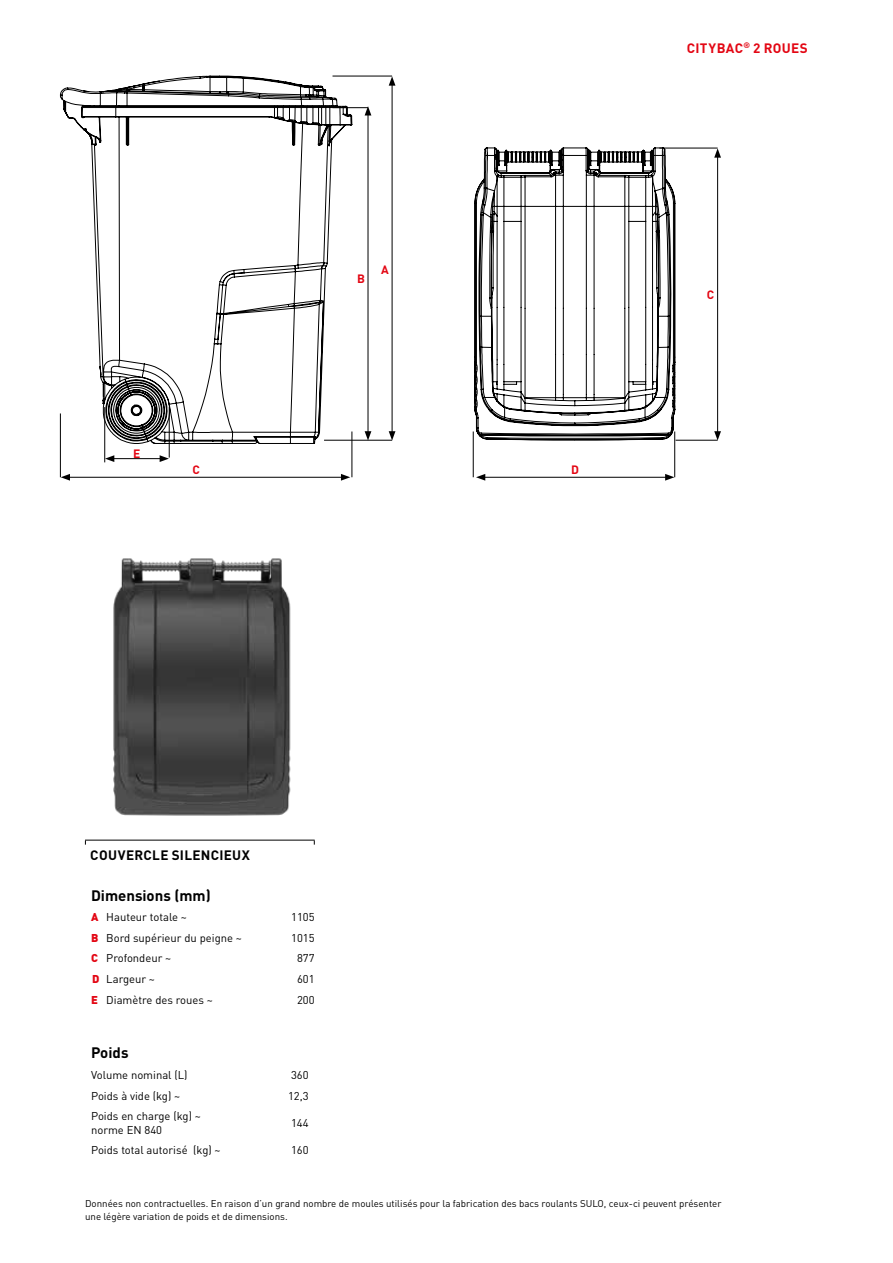
<style>
.page{position:relative;width:893px;height:1263px;background:#fff}
.page>*{position:absolute;margin:0;border:0;box-sizing:border-box;transform-origin:0 0}
.t1{font:700 15px "DIN Pro";color:#000}
.t2{font:700 13.5px "DIN Pro";letter-spacing:.02em;color:#000}
.t3{font:700 13.5px "DIN Pro";letter-spacing:.025em;color:#e30613}
.t4{font:700 12px "DIN Pro";color:#e30613}
.t5{font:11.25px/13.5px "DIN Pro";color:#000}
.t6{font:9.75px/13.5px "DIN Pro";color:#000}
.s1{font-weight:900;color:#e30613}
</style>
<div class="page">
<img style="left:113px;top:558px;width:178px;height:258px">
<hr style="left:674px;top:431px;width:1px;height:46px;background:#000">
<hr style="left:352px;top:431px;width:1px;height:46px;background:#000">
<hr style="left:659px;top:148px;width:59px;height:1px;background:#000">
<hr style="left:332px;top:76px;width:60px;height:1px;background:#000">
<hr style="left:332px;top:107px;width:36px;height:1px;background:#000">
<hr style="left:676px;top:440px;width:42px;height:1px;background:#000">
<hr style="left:324px;top:440px;width:68px;height:1px;background:#000">
<hr style="left:473px;top:431px;width:1px;height:46px;background:#000">
<hr style="left:483px;top:477px;width:184px;height:1px;background:#000">
<svg style="left:665px;top:474px;width:9px;height:7px"></svg>
<svg style="left:476px;top:474px;width:9px;height:7px"></svg>
<hr style="left:68px;top:477px;width:275px;height:1px;background:#000">
<svg style="left:341px;top:474px;width:9px;height:7px"></svg>
<svg style="left:61px;top:474px;width:9px;height:7px"></svg>
<hr style="left:112px;top:458px;width:50px;height:1px;background:#000">
<svg style="left:160px;top:455px;width:9px;height:7px"></svg>
<svg style="left:105px;top:455px;width:9px;height:7px"></svg>
<hr style="left:717px;top:155px;width:1px;height:279px;background:#000">
<svg style="left:714px;top:148px;width:7px;height:10px"></svg>
<svg style="left:714px;top:431px;width:7px;height:9px"></svg>
<hr style="left:392px;top:83px;width:1px;height:351px;background:#000">
<svg style="left:389px;top:76px;width:6px;height:10px"></svg>
<svg style="left:389px;top:431px;width:6px;height:9px"></svg>
<hr style="left:368px;top:113px;width:1px;height:321px;background:#000">
<svg style="left:365px;top:106px;width:6px;height:9px"></svg>
<svg style="left:365px;top:431px;width:6px;height:9px"></svg>
<hr style="left:60px;top:413px;width:1px;height:64px;background:#000">
<hr style="left:104px;top:407px;width:1px;height:55px;background:#000">
<hr style="left:169px;top:407px;width:1px;height:51px;background:#000">
<svg style="left:60px;top:75px;width:293px;height:369px"></svg>
<svg style="left:474px;top:147px;width:201px;height:293px"></svg>
<hr style="left:85px;top:840px;width:230px;height:1px;background:#000">
<p class="t4" style="left:357px;top:271px;width:9px">B</p>
<p class="t4" style="left:381px;top:261px;width:9px">A</p>
<p class="t4" style="left:133px;top:445px;width:9px">E</p>
<p class="t4" style="left:193px;top:461px;width:9px">C</p>
<p class="t4" style="left:571px;top:461px;width:9px">D</p>
<p class="t3" style="left:687px;top:39px;width:123px">CITYBAC<sup>®</sup> 2 ROUES</p>
<p class="t4" style="left:707px;top:286px;width:9px">C</p>
<p class="t2" style="left:90px;top:846px;width:161px">COUVERCLE SILENCIEUX</p>
<h1 class="t1" style="left:91px;top:885px;width:121px">Dimensions (mm)</h1>
<p class="t5" style="left:91px;top:910px;width:97px"><span class="s1">A</span> Hauteur totale ~</p>
<p class="t5" style="left:291px;top:910px;width:25px">1105</p>
<p class="t5" style="left:91px;top:930px;width:152px"><span class="s1">B</span> Bord supérieur du peigne ~</p>
<p class="t5" style="left:291px;top:930px;width:25px">1015</p>
<p class="t5" style="left:91px;top:951px;width:82px"><span class="s1">C</span> Profondeur ~</p>
<p class="t5" style="left:297px;top:951px;width:19px">877</p>
<p class="t5" style="left:92px;top:972px;width:65px"><span class="s1">D</span> Largeur ~</p>
<p class="t5" style="left:297px;top:972px;width:19px">601</p>
<p class="t5" style="left:91px;top:992px;width:123px"><span class="s1">E</span> Diamètre des roues ~</p>
<p class="t5" style="left:297px;top:992px;width:19px">200</p>
<h1 class="t1" style="left:91px;top:1043px;width:39px">Poids</h1>
<p class="t5" style="left:91px;top:1068px;width:98px">Volume nominal (L)</p>
<p class="t5" style="left:291px;top:1068px;width:19px">360</p>
<p class="t5" style="left:91px;top:1088px;width:91px">Poids à vide (kg) ~</p>
<p class="t5" style="left:288px;top:1088px;width:22px">12,3</p>
<p class="t5" style="left:91px;top:1109px;width:111px">Poids en charge (kg) ~ norme EN 840</p>
<p class="t5" style="left:291px;top:1116px;width:19px">144</p>
<p class="t5" style="left:91px;top:1143px;width:131px">Poids total autorisé (kg) ~</p>
<p class="t5" style="left:291px;top:1143px;width:19px">160</p>
<p class="t6" style="left:85px;top:1196px;width:638px">Données non contractuelles. En raison d’un grand nombre de moules utilisés pour la fabrication des bacs roulants SULO, ceux-ci peuvent présenter une légère variation de poids et de dimensions.</p>
</div>
